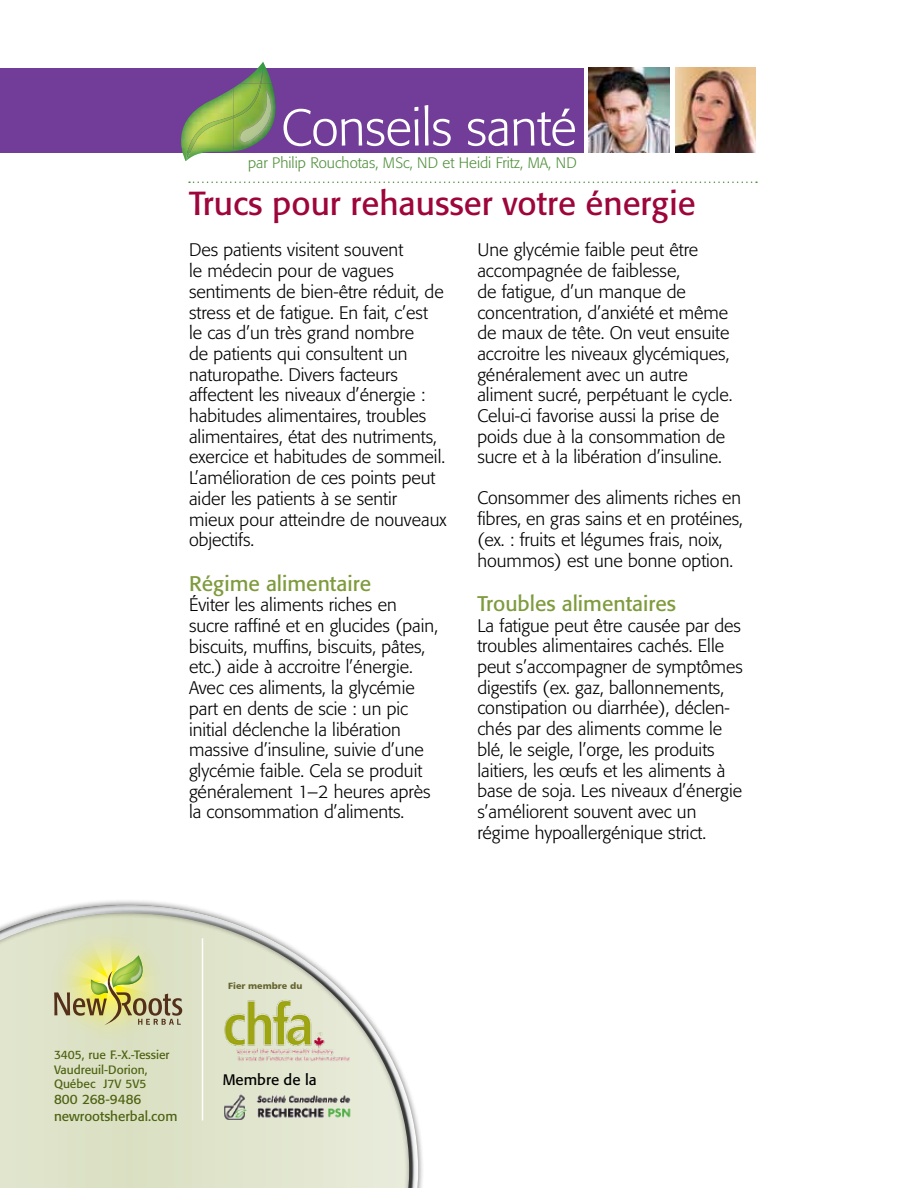
<style>
.page{position:relative;width:918px;height:1188px;background:#fff}
.page>*{position:absolute;margin:0;border:0;box-sizing:border-box;transform-origin:0 0}
.t1{font:300 51px "Formata";letter-spacing:-.01em;color:#fff}
.t2{font:33px "Formata";color:#9d053b}
.t3{font:21px "Formata";color:#7e9b3d}
.t4{font:300 18px/20.7px "Formata";color:#000}
.t5{font:300 15px "Formata";color:#51903c}
.t6{font:15px "Formata";color:#000}
.t7{font:13.5px/16.2px "Formata";color:#4d6211}
.t8{font:12px/14.4px "Formata";color:#4d6211}
.t9{font:9.15px "Humanist 777 BT Black B";color:#65632e}
</style>
<div class="page">
<svg style="left:189px;top:182px;width:568px;height:1px"></svg>
<div style="left:0;top:899px;width:424px;height:289px;background:#000;opacity:.5"></div>
<div style="left:0;top:903px;width:414px;height:285px;background:#000;opacity:.75"></div>
<hr style="left:202px;top:938px;width:1px;height:182px;background:#fff">
<svg style="left:46px;top:934px;width:136px;height:106px"></svg>
<img style="left:223px;top:996px;width:129px;height:68px">
<img style="left:223px;top:1094px;width:129px;height:26px">
<div style="left:0;top:68px;width:583px;height:85px;background:#723d98"></div>
<img style="left:588px;top:68px;width:81px;height:85px">
<img style="left:675px;top:68px;width:81px;height:85px">
<img style="left:181px;top:62px;width:91px;height:99px">
<img style="left:263px;top:83px;width:13px;height:66px">
<img style="left:263px;top:90px;width:10px;height:52px">
<img style="left:186px;top:70px;width:77px;height:91px">
<img style="left:233px;top:83px;width:28px;height:35px">
<h1 class="t1" style="left:281px;top:98px;width:297px">Conseils santé</h1>
<p class="t5" style="left:248px;top:154px;width:330px">par Philip Rouchotas, MSc, ND et Heidi Fritz, MA, ND</p>
<h2 class="t2" style="left:189px;top:184px;width:508px">Trucs pour rehausser votre énergie</h2>
<p class="t4" style="left:189px;top:240px;width:259px">Des patients visitent souvent<br>le médecin pour de vagues sentiments de bien-être réduit, de stress et de fatigue. En fait, c’est<br>le cas d’un très grand nombre<br>de patients qui consultent un naturopathe. Divers facteurs affectent les niveaux d’énergie : habitudes alimentaires, troubles alimentaires, état des nutriments, exercice et habitudes de sommeil.<br>L’amélioration de ces points peut aider les patients à se sentir mieux pour atteindre de nouveaux objectifs.</p>
<p class="t3" style="left:189px;top:571px;width:184px">Régime alimentaire</p>
<p class="t4" style="left:189px;top:595px;width:251px">Éviter les aliments riches en sucre raffiné et en glucides (pain, biscuits, muffins, biscuits, pâtes, etc.) aide à accroitre l’énergie.<br>Avec ces aliments, la glycémie part en dents de scie : un pic initial déclenche la libération massive d’insuline, suivie d’une glycémie faible. Cela se produit généralement 1–2 heures après la consommation d’aliments.</p>
<p class="t4" style="left:477px;top:240px;width:257px">Une glycémie faible peut être accompagnée de faiblesse,<br>de fatigue, d’un manque de concentration, d’anxiété et même de maux de tête. On veut ensuite accroitre les niveaux glycémiques, généralement avec un autre aliment sucré, perpétuant le cycle.<br>Celui-ci favorise aussi la prise de poids due à la consommation de sucre et à la libération d’insuline.</p>
<p class="t4" style="left:477px;top:488px;width:267px">Consommer des aliments riches en fibres, en gras sains et en protéines, (ex. : fruits et légumes frais, noix, hoummos) est une bonne option.</p>
<p class="t3" style="left:477px;top:591px;width:200px">Troubles alimentaires</p>
<p class="t4" style="left:477px;top:615px;width:267px">La fatigue peut être causée par des troubles alimentaires cachés. Elle peut s’accompagner de symptômes digestifs (ex. gaz, ballonnements, constipation ou diarrhée), déclen&shy;chés par des aliments comme le blé, le seigle, l’orge, les produits laitiers, les œufs et les aliments à base de soja. Les niveaux d’énergie s’améliorent souvent avec un régime hypoallergénique strict.</p>
<p class="t8" style="left:54px;top:1048px;width:117px">3405, rue F.-X.-Tessier<br>Vaudreuil-Dorion,<br>Québec J7V 5V5</p>
<p class="t7" style="left:54px;top:1091px;width:125px">800 268-9486 newrootsherbal.com</p>
<p class="t9" style="left:228px;top:980px;width:76px">Fier membre du</p>
<p class="t6" style="left:223px;top:1071px;width:95px">Membre de la</p>
</div>
